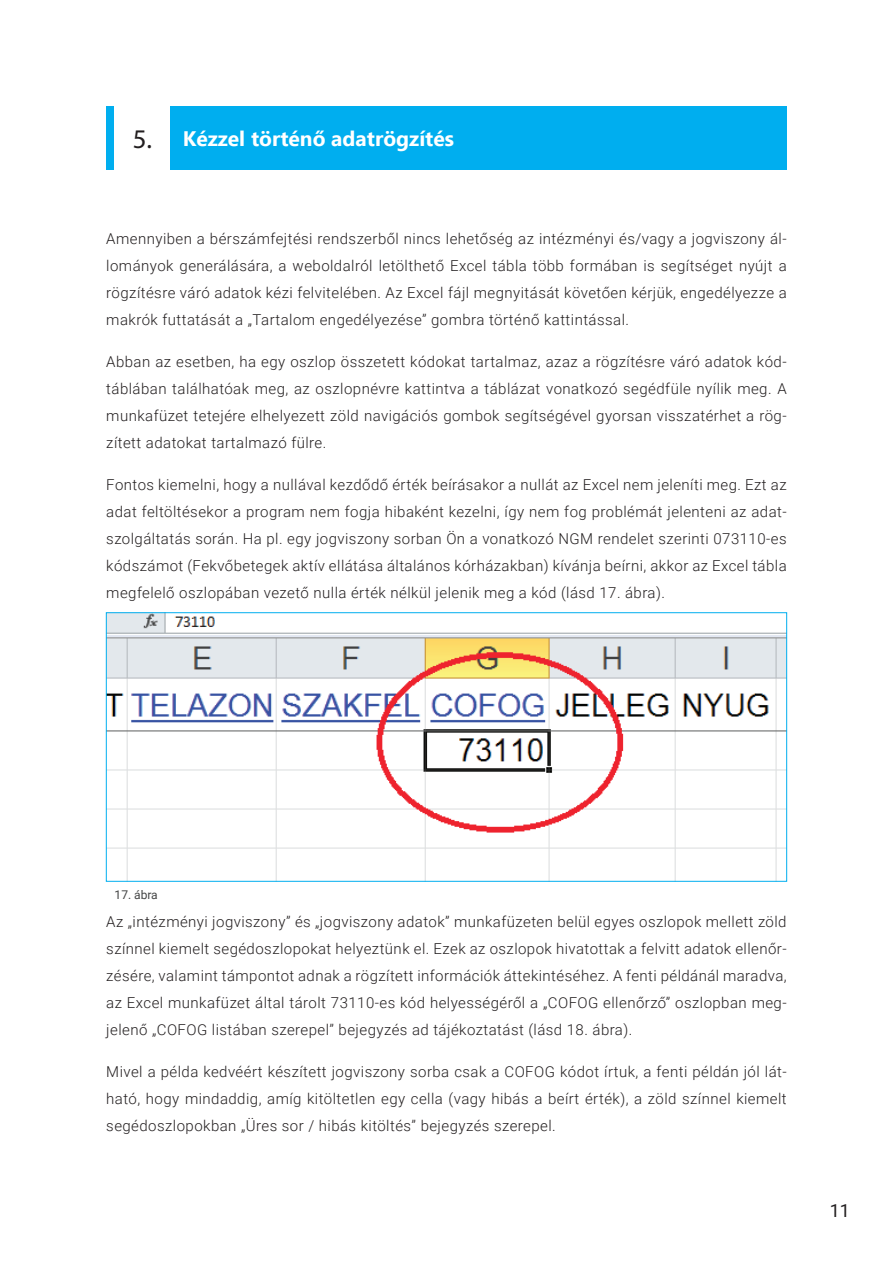
<style>
.page{position:relative;width:893px;height:1263px;background:#fff}
.page>*{position:absolute;margin:0;border:0;box-sizing:border-box;transform-origin:0 0}
.t1{font:700 21px "Ebrima";color:#fff}
.t2{font:18px "Roboto";color:#231f20}
.t3{font:300 15px/27px "Roboto";letter-spacing:.03em;color:#231f20;text-align:justify}
.t4{font:12px "Roboto";color:#434444}
.s1{font-family:"Myriad Pro";font-weight:400;font-size:27px;color:#231f20}
</style>
<div class="page">
<div style="left:106px;top:106px;width:681px;height:64px;background:#00aeef"></div>
<div style="left:115px;top:93px;width:55px;height:90px;background:#fff"></div>
<img style="left:108px;top:614px;width:677px;height:266px">
<div style="left:106px;top:612px;width:681px;height:270px;border:1px solid #00aeef"></div>
<h1 class="t1" style="left:133px;top:122px;width:323px"><span class="s1">5.</span> Kézzel történő adatrögzítés</h1>
<p class="t3" style="left:106px;top:224px;width:682px">Amennyiben a bérszámfejtési rendszerből nincs lehetőség az intézményi és/vagy a jogviszony ál&shy;lományok generálására, a weboldalról letölthető Excel tábla több formában is segítséget nyújt a rögzítésre váró adatok kézi felvitelében. Az Excel fájl megnyitását követően kérjük, engedélyezze a makrók futtatását a „Tartalom engedélyezése” gombra történő kattintással.</p>
<p class="t3" style="left:106px;top:347px;width:682px">Abban az esetben, ha egy oszlop összetett kódokat tartalmaz, azaz a rögzítésre váró adatok kód&shy;táblában találhatóak meg, az oszlopnévre kattintva a táblázat vonatkozó segédfüle nyílik meg. A munkafüzet tetejére elhelyezett zöld navigációs gombok segítségével gyorsan visszatérhet a rög&shy;zített adatokat tartalmazó fülre.</p>
<p class="t3" style="left:106px;top:470px;width:682px">Fontos kiemelni, hogy a nullával kezdődő érték beírásakor a nullát az Excel nem jeleníti meg. Ezt az adat feltöltésekor a program nem fogja hibaként kezelni, így nem fog problémát jelenteni az adat&shy;szolgáltatás során. Ha pl. egy jogviszony sorban Ön a vonatkozó NGM rendelet szerinti 073110-es kódszámot (Fekvőbetegek aktív ellátása általános kórházakban) kívánja beírni, akkor az Excel tábla megfelelő oszlopában vezető nulla érték nélkül jelenik meg a kód (lásd 17. ábra).</p>
<p class="t4" style="left:115px;top:886px;width:45px">17. ábra</p>
<p class="t3" style="left:106px;top:907px;width:682px">Az „intézményi jogviszony” és „jogviszony adatok” munkafüzeten belül egyes oszlopok mellett zöld színnel kiemelt segédoszlopokat helyeztünk el. Ezek az oszlopok hivatottak a felvitt adatok ellenőr&shy;zésére, valamint támpontot adnak a rögzített információk áttekintéséhez. A fenti példánál maradva, az Excel munkafüzet által tárolt 73110-es kód helyességéről a „COFOG ellenőrző” oszlopban meg&shy;jelenő „COFOG listában szerepel” bejegyzés ad tájékoztatást (lásd 18. ábra).</p>
<p class="t3" style="left:106px;top:1057px;width:682px">Mivel a példa kedvéért készített jogviszony sorba csak a COFOG kódot írtuk, a fenti példán jól lát&shy;ható, hogy mindaddig, amíg kitöltetlen egy cella (vagy hibás a beírt érték), a zöld színnel kiemelt segédoszlopokban „Üres sor / hibás kitöltés” bejegyzés szerepel.</p>
<p class="t2" style="left:830px;top:1197px;width:22px">11</p>
</div>
